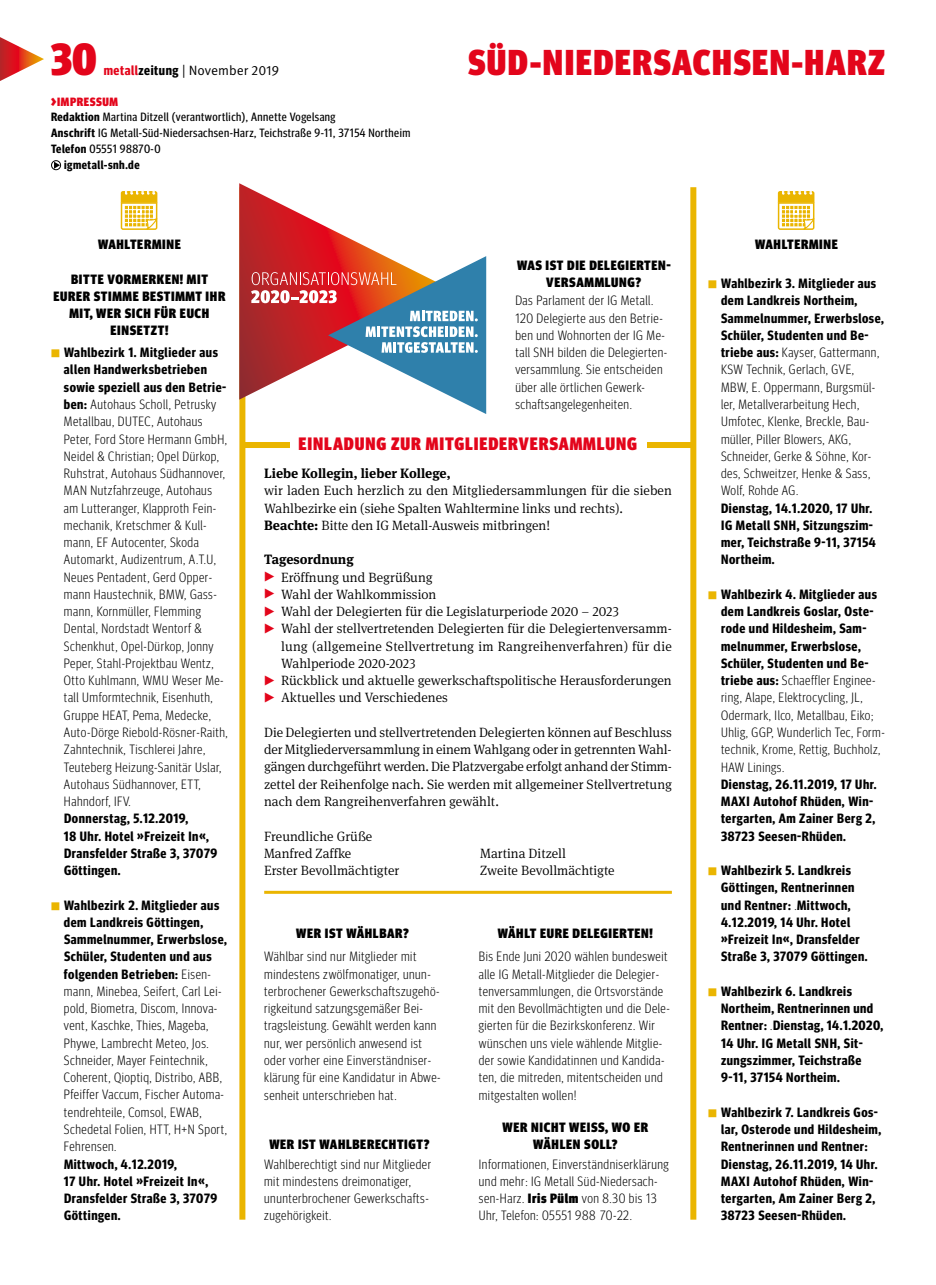
<style>
.page{position:relative;width:936px;height:1285px;background:#fff}
.page>*{position:absolute;margin:0;border:0;box-sizing:border-box;transform-origin:0 0}
.t1{font:900 condensed 45px "Meta Head IGM";color:#e3051b}
.t2{font:900 condensed 36px "Meta Head IGM";letter-spacing:.04em;color:#e3051b}
.t3{font:900 condensed 18px "Meta Head IGM";letter-spacing:.05em;color:#e3051b}
.t4{font:300 condensed 13.5px/17.2px "Meta Head IGM";letter-spacing:.04em;color:#000}
.t5{font:700 13.5px/17.2px "Meta Headline Cond OT";letter-spacing:.04em;color:#000}
.t6{font:300 13.5px/17.2px "Meta Serif IGM";color:#000}
.t7{font:900 condensed 13.5px/17.2px "Meta Head IGM";letter-spacing:.05em;color:#000;text-align:center}
.t8{font:700 13.5px "Meta Serif IGM";color:#000}
.t9{font:13.5px "Meta IGM";color:#000}
.t10{font:12px "Meta Headline Cond OT";letter-spacing:.04em;color:#000}
.t11{font:700 12px "Meta Headline Cond OT";letter-spacing:.04em;color:#000}
.t12{font:900 condensed 12px "Meta Head IGM";letter-spacing:.05em;color:#e3051b}
.s1{font-family:"Meta Headline Cond OT";font-weight:700;color:#e3051b}
.s2{font-family:"Meta Headline Cond OT";font-weight:700}
.s3{font-size:15px}
.s4{font-weight:700}
.s5{font-family:"Meta IGM";font-size:10.5px;color:#eab500}
.s6{font-family:"Meta Headline Cond OT";font-weight:700;font-stretch:normal}
.s7{font-family:"Meta Head IGM";font-weight:300;font-stretch:condensed}
.s8{font-family:"Meta Head IGM";font-weight:900;font-stretch:condensed;font-size:19.5px;color:#e3051b}
.s9{font-weight:900}
</style>
<div class="page">
<svg style="left:0;top:37px;width:44px;height:44px"></svg>
<svg style="left:51px;top:160px;width:10px;height:10px"></svg>
<div style="left:690px;top:187px;width:6px;height:1032px;background:#eab500"></div>
<svg style="left:777px;top:191px;width:37px;height:39px"></svg>
<div style="left:242px;top:442px;width:451px;height:6px;background:#eab500"></div>
<div style="left:290px;top:427px;width:356px;height:35px;background:#fff"></div>
<svg style="left:121px;top:191px;width:36px;height:39px"></svg>
<div style="left:239px;top:187px;width:6px;height:1032px;background:#eab500"></div>
<hr style="left:264px;top:890px;width:407px;height:3px;background:#eab500">
<svg style="left:239px;top:183px;width:247px;height:231px"></svg>
<h1 class="t1" style="left:51px;top:23px;width:47px">30</h1>
<p class="t9" style="left:104px;top:60px;width:177px"><span class="s1">metall</span><span class="s2">zeitung</span> | November 2019</p>
<p class="t12" style="left:51px;top:92px;width:68px"><span class="s3">&gt;</span>IMPRESSUM</p>
<p class="t10" style="left:51px;top:110px;width:286px"><span class="s4">Redaktion</span> Martina Ditzell (verantwortlich), Annette Vogelsang</p>
<p class="t10" style="left:51px;top:126px;width:361px"><span class="s4">Anschrift</span> IG Metall-Süd-Niedersachsen-Harz, Teichstraße 9-11, 37154 Northeim</p>
<p class="t10" style="left:51px;top:141px;width:111px"><span class="s4">Telefon</span> 05551 98870-0</p>
<p class="t11" style="left:64px;top:157px;width:77px">igmetall-snh.de</p>
<h2 class="t2" style="left:468px;top:34px;width:418px">SÜD-NIEDERSACHSEN-HARZ</h2>
<p class="t7" style="left:98px;top:235px;width:84px">WAHLTERMINE</p>
<p class="t7" style="left:53px;top:269px;width:173px">BITTE VORMERKEN! MIT<br>EURER STIMME BESTIMMT IHR<br>MIT, WER SICH FÜR EUCH<br>EINSETZT!</p>
<p class="t5" style="left:64px;top:343px;width:164px;text-indent:-13px"><span class="s5">■</span> Wahlbezirk 1. Mitglieder aus allen Handwerksbetrieben sowie speziell aus den Betrie-</p>
<p class="t4" style="left:64px;top:394px;width:165px"><span class="s6">ben:</span> Autohaus Scholl, Petrusky<br>Metallbau, DUTEC, Autohaus<br>Peter, Ford Store Hermann GmbH,<br>Neidel &amp; Christian; Opel Dürkop,<br>Ruhstrat, Autohaus Südhannover,<br>MAN Nutzfahrzeuge, Autohaus am Lutteranger, Klapproth Fein&shy;mechanik, Kretschmer &amp; Kull&shy;mann, EF Autocenter, Skoda<br>Automarkt, Audizentrum, A.T.U,<br>Neues Pentadent, Gerd Opper&shy;mann Haustechnik, BMW, Gass&shy;mann, Kornmüller, Flemming<br>Dental, Nordstadt Wentorf &amp;<br>Schenkhut, Opel-Dürkop, Jonny<br>Peper, Stahl-Projektbau Wentz,<br>Otto Kuhlmann, WMU Weser Me&shy;tall Umformtechnik, Eisenhuth,<br>Gruppe HEAT, Pema, Medecke,<br>Auto-Dörge Riebold-Rösner-Raith,<br>Zahntechnik, Tischlerei Jahre,<br>Teuteberg Heizung-Sanitär Uslar,<br>Autohaus Südhannover, ETT,<br>Hahndorf, IFV.</p>
<p class="t5" style="left:64px;top:809px;width:155px">Donnerstag, 5.12.2019,<br>18 Uhr. Hotel »Freizeit In«,<br>Dransfelder Straße 3, 37079<br>Göttingen.</p>
<p class="t5" style="left:64px;top:895px;width:164px;text-indent:-13px"><span class="s5">■</span> Wahlbezirk 2. Mitglieder aus dem Landkreis Göttingen,<br>Sammelnummer, Erwerbslose,<br>Schüler, Studenten und aus folgenden Betrieben: <span class="s7">Eisen-</span></p>
<p class="t4" style="left:64px;top:981px;width:165px">mann, Minebea, Seifert, Carl Lei&shy;pold, Biometra, Discom, Innova&shy;vent, Kaschke, Thies, Mageba,<br>Phywe, Lambrecht Meteo, Jos.<br>Schneider, Mayer Feintechnik,<br>Coherent, Qioptiq, Distribo, ABB,<br>Pfeiffer Vaccum, Fischer Automa&shy;tendrehteile, Comsol, EWAB,<br>Schedetal Folien, HTT, H+N Sport,<br>Fehrensen.</p>
<p class="t5" style="left:64px;top:1154px;width:155px">Mittwoch, 4.12.2019,<br>17 Uhr. Hotel »Freizeit In«,<br>Dransfelder Straße 3, 37079<br>Göttingen.</p>
<p class="t7" style="left:517px;top:255px;width:155px">WAS IST DIE DELEGIERTEN-<br>VERSAMMLUNG?</p>
<p class="t4" style="left:515px;top:291px;width:153px">Das Parlament der IG Metall.<br>120 Delegierte aus den Betrie&shy;ben und Wohnorten der IG Me&shy;tall SNH bilden die Delegierten&shy;versammlung. Sie entscheiden über alle örtlichen Gewerk&shy;schaftsangelegenheiten.</p>
<h3 class="t3" style="left:298px;top:429px;width:340px">EINLADUNG ZUR MITGLIEDERVERSAMMLUNG</h3>
<p class="t8" style="left:264px;top:462px;width:188px">Liebe Kollegin, lieber Kollege,</p>
<p class="t6" style="left:264px;top:481px;width:409px">wir laden Euch herzlich zu den Mitgliedersammlungen für die sieben<br>Wahlbezirke ein (siehe Spalten Wahltermine links und rechts).<br><span class="s4">Beachte:</span> Bitte den IG Metall-Ausweis mitbringen!</p>
<p class="t8" style="left:264px;top:548px;width:91px">Tagesordnung</p>
<p class="t6" style="left:264px;top:567px;width:170px"><span class="s8">▸</span> Eröffnung und Begrüßung</p>
<p class="t6" style="left:264px;top:584px;width:174px"><span class="s8">▸</span> Wahl der Wahlkommission</p>
<p class="t6" style="left:264px;top:602px;width:356px"><span class="s8">▸</span> Wahl der Delegierten für die Legislaturperiode 2020 – 2023</p>
<p class="t6" style="left:264px;top:619px;width:409px"><span class="s8">▸</span> Wahl der stellvertretenden Delegierten für die Delegiertenversamm-</p>
<p class="t6" style="left:281px;top:636px;width:392px">lung (allgemeine Stellvertretung im Rangreihenverfahren) für die</p>
<p class="t6" style="left:281px;top:653px;width:136px">Wahlperiode 2020-2023</p>
<p class="t6" style="left:264px;top:671px;width:409px"><span class="s8">▸</span> Rückblick und aktuelle gewerkschaftspolitische Herausforderungen</p>
<p class="t6" style="left:264px;top:688px;width:185px"><span class="s8">▸</span> Aktuelles und Verschiedenes</p>
<p class="t6" style="left:264px;top:722px;width:409px;text-align:justify">Die Delegierten und stellvertretenden Delegierten können auf Beschluss der Mitgliederversammlung in einem Wahlgang oder in getrennten Wahl&shy;gängen durchgeführt werden. Die Platzvergabe erfolgt anhand der Stimm&shy;zettel der Reihenfolge nach. Sie werden mit allgemeiner Stellvertretung nach dem Rangreihenverfahren gewählt.</p>
<p class="t6" style="left:264px;top:826px;width:110px">Freundliche Grüße<br>Manfred Zaffke</p>
<p class="t6" style="left:480px;top:843px;width:87px">Martina Ditzell</p>
<p class="t6" style="left:264px;top:861px;width:137px">Erster Bevollmächtigter</p>
<p class="t6" style="left:480px;top:861px;width:136px">Zweite Bevollmächtigte</p>
<p class="t7" style="left:296px;top:923px;width:114px">WER IST WÄHLBAR?</p>
<p class="t4" style="left:264px;top:946px;width:178px">Wählbar sind nur Mitglieder mit mindestens zwölfmonatiger, unun&shy;terbrochener Gewerkschaftszugehö&shy;rigkeitund satzungsgemäßer Bei&shy;tragsleistung. Gewählt werden kann nur, wer persönlich anwesend ist oder vorher eine Einverständniser&shy;klärung für eine Kandidatur in Abwe&shy;senheit unterschrieben hat.</p>
<p class="t7" style="left:269px;top:1134px;width:162px">WER IST WAHLBERECHTIGT?</p>
<p class="t4" style="left:264px;top:1154px;width:168px">Wahlberechtigt sind nur Mitglieder mit mindestens dreimonatiger, ununterbrochener Gewerkschafts&shy;zugehörigkeit.</p>
<p class="t7" style="left:497px;top:923px;width:156px">WÄHLT EURE DELEGIERTEN!</p>
<p class="t4" style="left:478px;top:946px;width:192px">Bis Ende Juni 2020 wählen bundesweit alle IG Metall-Mitglieder die Delegier&shy;tenversammlungen, die Ortsvorstände mit den Bevollmächtigten und die Dele&shy;gierten für die Bezirkskonferenz. Wir wünschen uns viele wählende Mitglie&shy;der sowie Kandidatinnen und Kandida&shy;ten, die mitreden, mitentscheiden und mitgestalten wollen!</p>
<p class="t7" style="left:502px;top:1117px;width:147px">WER NICHT WEISS, WO ER<br>WÄHLEN SOLL?</p>
<p class="t4" style="left:479px;top:1153px;width:191px">Informationen, Einverständniserklärung und mehr: IG Metall Süd-Niedersach&shy;sen-Harz. <span class="s9">Iris Pülm</span> von 8.30 bis 13<br>Uhr, Telefon: 05551 988 70-22.</p>
<p class="t7" style="left:755px;top:235px;width:84px">WAHLTERMINE</p>
<p class="t5" style="left:721px;top:274px;width:164px;text-indent:-13px"><span class="s5">■</span> Wahlbezirk 3. Mitglieder aus dem Landkreis Northeim,<br>Sammelnummer, Erwerbslose,<br>Schüler, Studenten und Be-</p>
<p class="t4" style="left:721px;top:343px;width:160px"><span class="s6">triebe aus:</span> Kayser, Gattermann,<br>KSW Technik, Gerlach, GVE,<br>MBW, E. Oppermann, Burgsmül&shy;ler, Metallverarbeitung Hech,<br>Umfotec, Klenke, Breckle, Bau&shy;müller, Piller Blowers, AKG,<br>Schneider, Gerke &amp; Söhne, Kor&shy;des, Schweitzer, Henke &amp; Sass,<br>Wolf, Rohde AG.</p>
<p class="t5" style="left:721px;top:499px;width:156px">Dienstag, 14.1.2020, 17 Uhr.<br>IG Metall SNH, Sitzungszim&shy;mer, Teichstraße 9-11, 37154<br>Northeim.</p>
<p class="t5" style="left:721px;top:585px;width:157px;text-indent:-13px"><span class="s5">■</span> Wahlbezirk 4. Mitglieder aus dem Landkreis Goslar, Oste&shy;rode und Hildesheim, Sam&shy;melnummer, Erwerbslose,<br>Schüler, Studenten und Be-</p>
<p class="t4" style="left:721px;top:670px;width:165px"><span class="s6">triebe aus:</span> Schaeffler Enginee&shy;ring, Alape, Elektrocycling, JL,<br>Odermark, Ilco, Metallbau, Eiko;<br>Uhlig, GGP, Wunderlich Tec, Form&shy;technik, Krome, Rettig, Buchholz,<br>HAW Linings.</p>
<p class="t5" style="left:721px;top:775px;width:157px">Dienstag, 26.11.2019, 17 Uhr.<br>MAXI Autohof Rhüden, Win&shy;tergarten, Am Zainer Berg 2,<br>38723 Seesen-Rhüden.</p>
<p class="t5" style="left:721px;top:861px;width:148px;text-indent:-13px"><span class="s5">■</span> Wahlbezirk 5. Landkreis<br>Göttingen, Rentnerinnen und Rentner: <span class="s7">.</span>Mittwoch,<br>4.12.2019, 14 Uhr. Hotel »Freizeit In«, Dransfelder<br>Straße 3, 37079 Göttingen.</p>
<p class="t5" style="left:721px;top:982px;width:164px;text-indent:-13px"><span class="s5">■</span> Wahlbezirk 6. Landkreis<br>Northeim, Rentnerinnen und<br>Rentner: <span class="s7">.</span>Dienstag, 14.1.2020,<br>14 Uhr. IG Metall SNH, Sit&shy;zungszimmer, Teichstraße<br>9-11, 37154 Northeim.</p>
<p class="t5" style="left:721px;top:1102px;width:162px;text-indent:-13px"><span class="s5">■</span> Wahlbezirk 7. Landkreis Gos&shy;lar, Osterode und Hildesheim,<br>Rentnerinnen und Rentner:<br>Dienstag, 26.11.2019, 14 Uhr.<br>MAXI Autohof Rhüden, Win&shy;tergarten, Am Zainer Berg 2,<br>38723 Seesen-Rhüden.</p>
</div>
